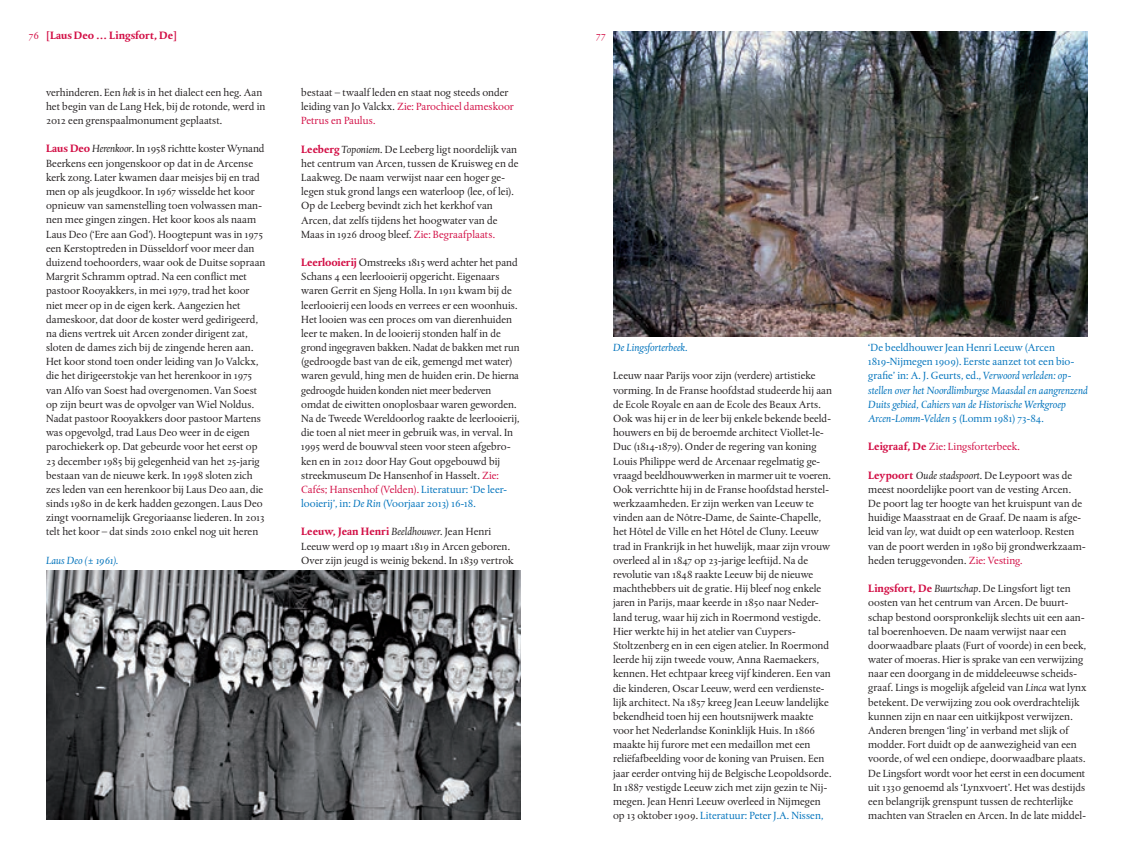
<style>
.page{position:relative;width:1134px;height:851px;background:#fff}
.page>*{position:absolute;margin:0;border:0;box-sizing:border-box;transform-origin:0 0}
.t1{font:11px/14.1px "DTL Albertina ST";color:#231f20}
.t2{font:italic 11px/14.1px "DTL Albertina ST";color:#0073bc}
.t3{font:11px "DTL Albertina ST";color:#d20d44}
.t4{font:700 11px "DTL Albertina ST";color:#d20d44}
.t5{font:11px "DTL Albertina T Caps";color:#d20d44}
.s1{font-style:italic}
.s2{font-family:"DTL Albertina T Caps"}
.s3{font-weight:700;color:#d20d44}
.s4{color:#d20d44}
.s5{color:#0073bc}
.s6{font-style:italic;color:#0073bc}
.s7{font-family:"DTL Albertina T Caps";color:#0073bc}
.s8{font-style:normal}
.s9{font-family:"DTL Albertina T Caps";font-style:normal}
.s10{font-weight:700}
</style>
<div class="page">
<img style="left:46px;top:570px;width:475px;height:249px">
<img style="left:613px;top:32px;width:475px;height:305px">
<p class="t4" style="left:46px;top:28px;width:133px">[Laus Deo … Lingsfort, De]</p>
<p class="t5" style="left:29px;top:29px;width:12px">76</p>
<p class="t5" style="left:596px;top:29px;width:11px">77</p>
<p class="t1" style="left:46px;top:85px;width:221px">verhinderen. Een <span class="s1">hek</span> is in het dialect een heg. Aan het begin van de Lang Hek, bij de rotonde, werd in<br>20<span class="s2">1</span>2 een grenspaalmonument geplaatst.</p>
<p class="t1" style="left:46px;top:142px;width:221px"><span class="s3">Laus Deo</span> <span class="s1">Herenkoor</span>. In <span class="s2">1</span>958 richtte koster Wynand Beerkens een jongenskoor op dat in de Arcense kerk zong. Later kwamen daar meisjes bij en trad men op als jeugdkoor. In <span class="s2">1</span>967 wisselde het koor opnieuw van samenstelling toen volwassen man&shy;nen mee gingen zingen. Het koor koos als naam Laus Deo (‘Ere aan God’). Hoogtepunt was in <span class="s2">1</span>975 een Kerstoptreden in Düsseldorf voor meer dan duizend toehoorders, waar ook de Duitse sopraan Margrit Schramm optrad. Na een conflict met pastoor Rooyakkers, in mei <span class="s2">1</span>979, trad het koor niet meer op in de eigen kerk. Aangezien het dameskoor, dat door de koster werd gedirigeerd, na diens vertrek uit Arcen zonder dirigent zat, sloten de dames zich bij de zingende heren aan.<br>Het koor stond toen onder leiding van Jo Valckx, die het dirigeerstokje van het herenkoor in <span class="s2">1</span>975 van Alfo van Soest had overgenomen. Van Soest op zijn beurt was de opvolger van Wiel Noldus.<br>Nadat pastoor Rooyakkers door pastoor Martens was opgevolgd, trad Laus Deo weer in de eigen parochiekerk op. Dat gebeurde voor het eerst op 23 december <span class="s2">1</span>985 bij gelegenheid van het 25-jarig bestaan van de nieuwe kerk. In <span class="s2">1</span>998 sloten zich zes leden van een herenkoor bij Laus Deo aan, die sinds <span class="s2">1</span>980 in de kerk hadden gezongen. Laus Deo zingt voornamelijk Gregoriaanse liederen. In 20<span class="s2">1</span>3 telt het koor – dat sinds 20<span class="s2">1</span>0 enkel nog uit heren</p>
<p class="t2" style="left:46px;top:553px;width:74px">Laus Deo (± <span class="s2">1</span>96<span class="s2">1</span>).</p>
<p class="t1" style="left:301px;top:85px;width:214px">bestaat – twaalf leden en staat nog steeds onder leiding van Jo Valckx. <span class="s4">Zie: Parochieel dameskoor<br>Petrus en Paulus.</span></p>
<p class="t1" style="left:301px;top:142px;width:219px"><span class="s3">Leeberg</span> <span class="s1">Toponiem</span>. De Leeberg ligt noordelijk van het centrum van Arcen, tussen de Kruisweg en de Laakweg. De naam verwijst naar een hoger ge&shy;legen stuk grond langs een waterloop (lee, of lei).<br>Op de Leeberg bevindt zich het kerkhof van Arcen, dat zelfs tijdens het hoogwater van de Maas in <span class="s2">1</span>926 droog bleef. <span class="s4">Zie: Begraafplaats.</span></p>
<p class="t1" style="left:301px;top:255px;width:220px"><span class="s3">Leerlooierij</span> Omstreeks <span class="s2">1</span>8<span class="s2">1</span>5 werd achter het pand Schans 4 een leerlooierij opgericht. Eigenaars waren Gerrit en Sjeng Holla. In <span class="s2">1</span>9<span class="s2">11</span> kwam bij de leerlooierij een loods en verrees er een woonhuis.<br>Het looien was een proces om van dierenhuiden leer te maken. In de looierij stonden half in de grond ingegraven bakken. Nadat de bakken met run (gedroogde bast van de eik, gemengd met water) waren gevuld, hing men de huiden erin. De hierna gedroogde huiden konden niet meer bederven omdat de eiwitten onoplosbaar waren geworden.<br>Na de Tweede Wereldoorlog raakte de leerlooierij, die toen al niet meer in gebruik was, in verval. In <span class="s2">1</span>995 werd de bouwval steen voor steen afgebro&shy;ken en in 20<span class="s2">1</span>2 door Hay Gout opgebouwd bij streekmuseum De Hansenhof in Hasselt. <span class="s4">Zie:<br>Cafés; Hansenhof (Velden).</span> <span class="s5">Literatuur: ‘De leer&shy;looierij’, in:</span> <span class="s6">De Rin</span> <span class="s5">(Voorjaar 20</span><span class="s7">1</span><span class="s5">3)</span> <span class="s7">1</span><span class="s5">6-</span><span class="s7">1</span><span class="s5">8.</span></p>
<p class="t1" style="left:301px;top:524px;width:214px"><span class="s3">Leeuw, Jean Henri</span> <span class="s1">Beeldhouwer</span>. Jean Henri<br>Leeuw werd op <span class="s2">1</span>9 maart <span class="s2">1</span>8<span class="s2">1</span>9 in Arcen geboren.<br>Over zijn jeugd is weinig bekend. In <span class="s2">1</span>839 vertrok</p>
<p class="t2" style="left:613px;top:340px;width:76px">De Lingsforterbeek.</p>
<p class="t1" style="left:613px;top:369px;width:221px">Leeuw naar Parijs voor zijn (verdere) artistieke vorming. In de Franse hoofdstad studeerde hij aan de Ecole Royale en aan de Ecole des Beaux Arts.<br>Ook was hij er in de leer bij enkele bekende beeld&shy;houwers en bij de beroemde architect Viollet-le-Duc (<span class="s2">1</span>8<span class="s2">1</span>4-<span class="s2">1</span>879). Onder de regering van koning Louis Philippe werd de Arcenaar regelmatig ge&shy;vraagd beeldhouwwerken in marmer uit te voeren.<br>Ook verrichtte hij in de Franse hoofdstad herstel&shy;werkzaamheden. Er zijn werken van Leeuw te vinden aan de Nôtre-Dame, de Sainte-Chapelle, het Hôtel de Ville en het Hôtel de Cluny. Leeuw trad in Frankrijk in het huwelijk, maar zijn vrouw overleed al in <span class="s2">1</span>847 op 23-jarige leeftijd. Na de revolutie van <span class="s2">1</span>848 raakte Leeuw bij de nieuwe machthebbers uit de gratie. Hij bleef nog enkele jaren in Parijs, maar keerde in <span class="s2">1</span>850 naar Neder&shy;land terug, waar hij zich in Roermond vestigde.<br>Hier werkte hij in het atelier van Cuypers-Stoltzenberg en in een eigen atelier. In Roermond leerde hij zijn tweede vouw, Anna Raemaekers, kennen. Het echtpaar kreeg vijf kinderen. Een van die kinderen, Oscar Leeuw, werd een verdienste&shy;lijk architect. Na <span class="s2">1</span>857 kreeg Jean Leeuw landelijke bekendheid toen hij een houtsnijwerk maakte voor het Nederlandse Koninklijk Huis. In <span class="s2">1</span>866 maakte hij furore met een medaillon met een reliëfafbeelding voor de koning van Pruisen. Een jaar eerder ontving hij de Belgische Leopoldsorde.<br>In <span class="s2">1</span>887 vestigde Leeuw zich met zijn gezin te Nij&shy;megen. Jean Henri Leeuw overleed in Nijmegen op <span class="s2">1</span>3 oktober <span class="s2">1</span>909. <span class="s5">Literatuur: Peter J.A. Nissen,</span></p>
<p class="t2" style="left:868px;top:340px;width:221px"><span class="s8">‘De beeldhouwer Jean Henri Leeuw (Arcen </span><span class="s9">1</span><span class="s8">8</span><span class="s9">1</span><span class="s8">9-Nijmegen</span> <span class="s9">1</span><span class="s8">909). Eerste aanzet tot een bio&shy;grafie’ in: A. J. Geurts, ed.,</span> Verwoord verleden: op&shy;stellen over het Noordlimburgse Maasdal en aangrenzend Duits gebied, Cahiers van de Historische Werkgroep Arcen-Lomm-Velden <span class="s8">5 (Lomm</span> <span class="s9">1</span><span class="s8">98</span><span class="s9">1</span><span class="s8">) 73-84.</span></p>
<p class="t3" style="left:868px;top:440px;width:153px"><span class="s10">Leigraaf, De</span> Zie: Lingsforterbeek.</p>
<p class="t1" style="left:868px;top:468px;width:218px"><span class="s3">Leypoort</span> <span class="s1">Oude stadspoort</span>. De Leypoort was de meest noordelijke poort van de vesting Arcen.<br>De poort lag ter hoogte van het kruispunt van de huidige Maasstraat en de Graaf. De naam is afge&shy;leid van <span class="s1">ley</span>, wat duidt op een waterloop. Resten van de poort werden in <span class="s2">1</span>980 bij grondwerkzaam&shy;heden teruggevonden. <span class="s4">Zie: Vesting.</span></p>
<p class="t1" style="left:868px;top:581px;width:220px"><span class="s3">Lingsfort, De</span> <span class="s1">Buurtschap</span>. De Lingsfort ligt ten oosten van het centrum van Arcen. De buurt&shy;schap bestond oorspronkelijk slechts uit een aan&shy;tal boerenhoeven. De naam verwijst naar een doorwaadbare plaats (Furt of voorde) in een beek, water of moeras. Hier is sprake van een verwijzing naar een doorgang in de middeleeuwse scheids&shy;graaf. Lings is mogelijk afgeleid van <span class="s1">Linca</span> wat lynx betekent. De verwijzing zou ook overdrachtelijk kunnen zijn en naar een uitkijkpost verwijzen.<br>Anderen brengen ‘ling’ in verband met slijk of modder. Fort duidt op de aanwezigheid van een voorde, of wel een ondiepe, doorwaadbare plaats.<br>De Lingsfort wordt voor het eerst in een document uit <span class="s2">1</span>330 genoemd als ‘Lynxvoert’. Het was destijds een belangrijk grenspunt tussen de rechterlijke machten van Straelen en Arcen. In de late middel-</p>
</div>
